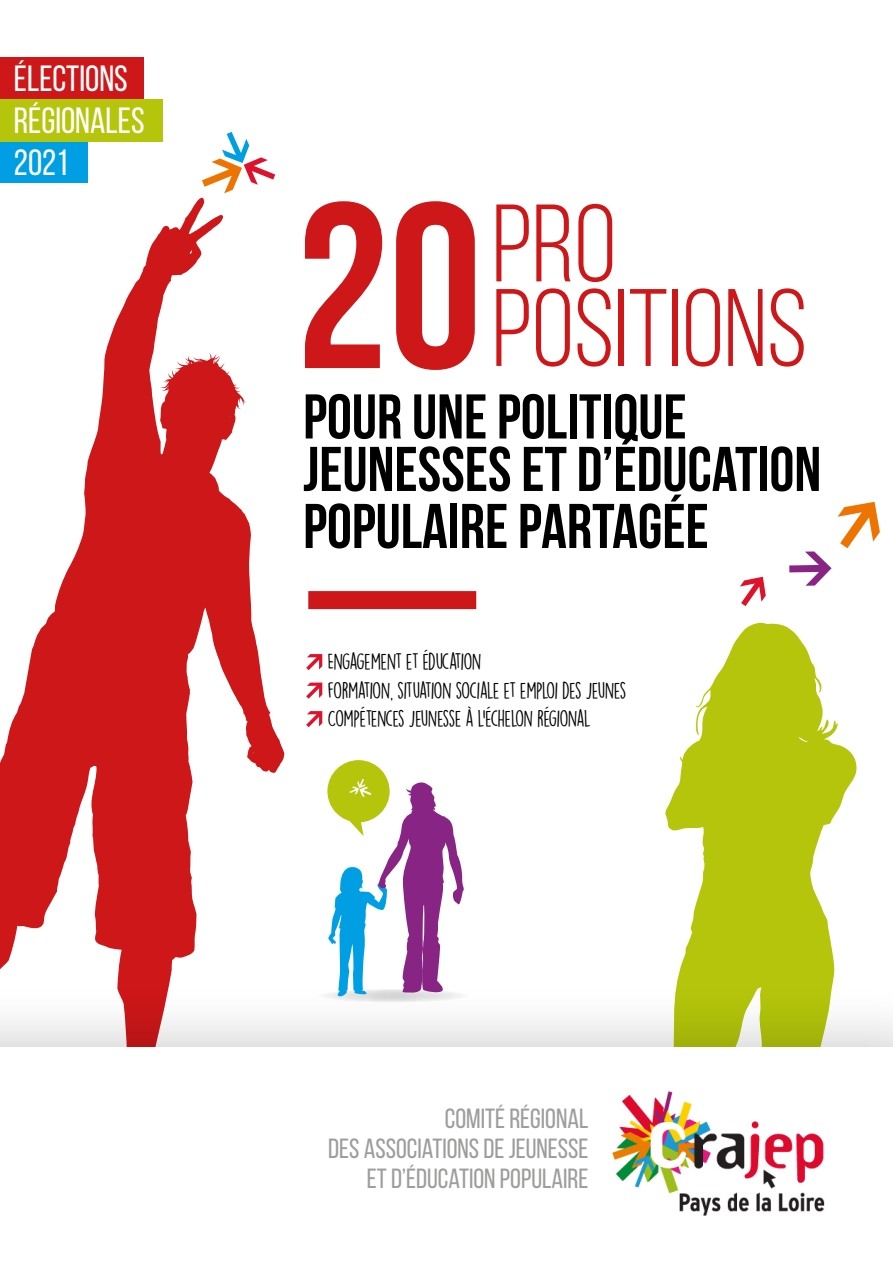
<style>
.page{position:relative;width:893px;height:1263px;background:#fff}
.page>*{position:absolute;margin:0;border:0;box-sizing:border-box;transform-origin:0 0}
.t1{font:109.8px/84.6px "Bebas Neue";color:#cd1719}
.t2{font:700 63px/54.8px "Bebas Neue";color:#000}
.t3{font:36.45px/41.8px "Bebas Neue";color:#fff}
.t4{font:27.75px/30.3px "Bebas Neue";color:#9d9d9c;text-align:right}
.t5{font:21px/28.5px "DK Lemon Yellow Sun";letter-spacing:-.055em;color:#000}
.s1{font-weight:700;font-size:235.5px}
</style>
<div class="page">
<div style="left:0;top:57px;width:143px;height:42px;background:#cd1719"></div>
<div style="left:0;top:141px;width:88px;height:42px;background:#009fe3"></div>
<div style="left:0;top:99px;width:162px;height:43px;background:#b4c50b"></div>
<svg style="left:0;top:197px;width:284px;height:785px"></svg>
<svg style="left:665px;top:623px;width:192px;height:359px;fill:#b4c50b"></svg>
<div style="left:0;top:982px;width:893px;height:281px;background:#000;opacity:.22"></div>
<div style="left:0;top:1047px;width:893px;height:216px;background:#fff"></div>
<img style="left:612px;top:1091px;width:213px;height:125px">
<div style="left:308px;top:591px;width:168px;height:18px;background:#cd1719"></div>
<svg style="left:317px;top:989px;width:153px;height:13px"></svg>
<svg style="left:789px;top:551px;width:42px;height:35px"></svg>
<svg style="left:740px;top:577px;width:26px;height:29px"></svg>
<svg style="left:838px;top:502px;width:42px;height:46px"></svg>
<svg style="left:202px;top:132px;width:73px;height:61px"></svg>
<svg style="left:327px;top:760px;width:137px;height:237px"></svg>
<svg style="left:306px;top:654px;width:16px;height:16px"></svg>
<svg style="left:306px;top:683px;width:16px;height:16px"></svg>
<svg style="left:306px;top:711px;width:16px;height:16px"></svg>
<h3 class="t3" style="left:14px;top:57px;width:132px">ÉLECTIONS<br>RÉGIONALES<br>2021</h3>
<h1 class="t1" style="left:492px;top:201px;width:317px;text-indent:-196px"><span class="s1">20</span>PRO<br>POSITIONS</h1>
<h2 class="t2" style="left:303px;top:389px;width:520px">POUR UNE POLITIQUE<br>JEUNESSES ET D’ÉDUCATION<br>POPULAIRE PARTAGÉE</h2>
<p class="t5" style="left:327px;top:647px;width:301px">ENGAGEMENT ET ÉDUCATION<br>FORMATION, SITUATION SOCIALE ET EMPLOI DES JEUNES<br>COMPÉTENCES JEUNESSE À L’ÉCHELON RÉGIONAL</p>
<h3 class="t4" style="left:328px;top:1102px;width:262px">COMITÉ RÉGIONAL<br>DES ASSOCIATIONS DE JEUNESSE<br>ET D’ÉDUCATION POPULAIRE</h3>
</div>
